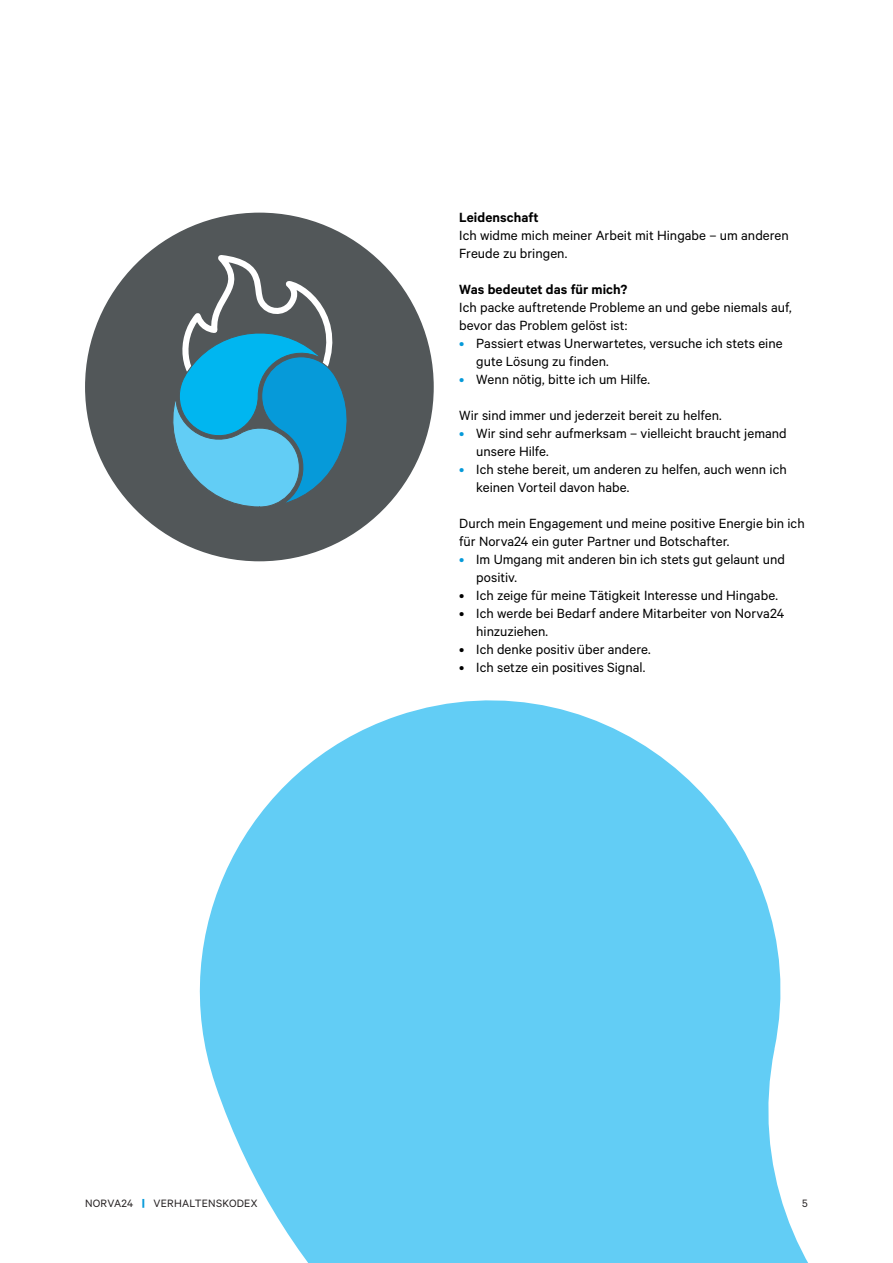
<style>
.page{position:relative;width:893px;height:1263px;background:#fff}
.page>*{position:absolute;margin:0;border:0;box-sizing:border-box;transform-origin:0 0}
.t1{font:15px/18px "Calibre";color:#000001}
.t2{font:600 15px "Calibre";letter-spacing:.005em;color:#000001}
.t3{font:12px "Calibre";letter-spacing:.02em;color:#231f20}
.s1{color:#069ad9}
.s2{font-weight:900;color:#069ad9}
</style>
<div class="page">
<svg style="left:199px;top:700px;width:609px;height:563px;fill:#62cdf5"></svg>
<svg style="left:85px;top:213px;width:349px;height:348px;fill:#525759"></svg>
<svg style="left:161px;top:250px;width:204px;height:257px;background:#46859c"></svg>
<p class="t2" style="left:459px;top:209px;width:81px">Leidenschaft</p>
<p class="t1" style="left:459px;top:226px;width:331px">Ich widme mich meiner Arbeit mit Hingabe – um anderen<br>Freude zu bringen.</p>
<p class="t2" style="left:459px;top:281px;width:170px">Was bedeutet das für mich?</p>
<p class="t1" style="left:459px;top:298px;width:334px">Ich packe auftretende Probleme an und gebe niemals auf, bevor das Problem gelöst ist:</p>
<p class="t1" style="left:476px;top:334px;width:308px;text-indent:-17px"><span class="s1">•</span> Passiert etwas Unerwartetes, versuche ich stets eine gute Lösung zu finden.</p>
<p class="t1" style="left:459px;top:370px;width:192px"><span class="s1">•</span> Wenn nötig, bitte ich um Hilfe.</p>
<p class="t1" style="left:459px;top:406px;width:264px">Wir sind immer und jederzeit bereit zu helfen.</p>
<p class="t1" style="left:476px;top:424px;width:312px;text-indent:-17px"><span class="s1">•</span> Wir sind sehr aufmerksam – vielleicht braucht jemand unsere Hilfe.</p>
<p class="t1" style="left:476px;top:460px;width:312px;text-indent:-17px"><span class="s1">•</span> Ich stehe bereit, um anderen zu helfen, auch wenn ich keinen Vorteil davon habe.</p>
<p class="t1" style="left:459px;top:514px;width:347px">Durch mein Engagement und meine positive Energie bin ich für Norva24 ein guter Partner und Botschafter.</p>
<p class="t1" style="left:476px;top:550px;width:310px;text-indent:-17px"><span class="s1">•</span> Im Umgang mit anderen bin ich stets gut gelaunt und positiv.</p>
<p class="t1" style="left:459px;top:586px;width:320px">• Ich zeige für meine Tätigkeit Interesse und Hingabe.</p>
<p class="t1" style="left:476px;top:604px;width:310px;text-indent:-17px">• Ich werde bei Bedarf andere Mitarbeiter von Norva24 hinzuziehen.</p>
<p class="t1" style="left:459px;top:640px;width:193px">• Ich denke positiv über andere.</p>
<p class="t1" style="left:459px;top:658px;width:188px">• Ich setze ein positives Signal.</p>
<p class="t3" style="left:85px;top:1196px;width:174px">NORVA24 <span class="s2">|</span> VERHALTENSKODEX</p>
<p class="t3" style="left:802px;top:1196px;width:7px">5</p>
</div>
